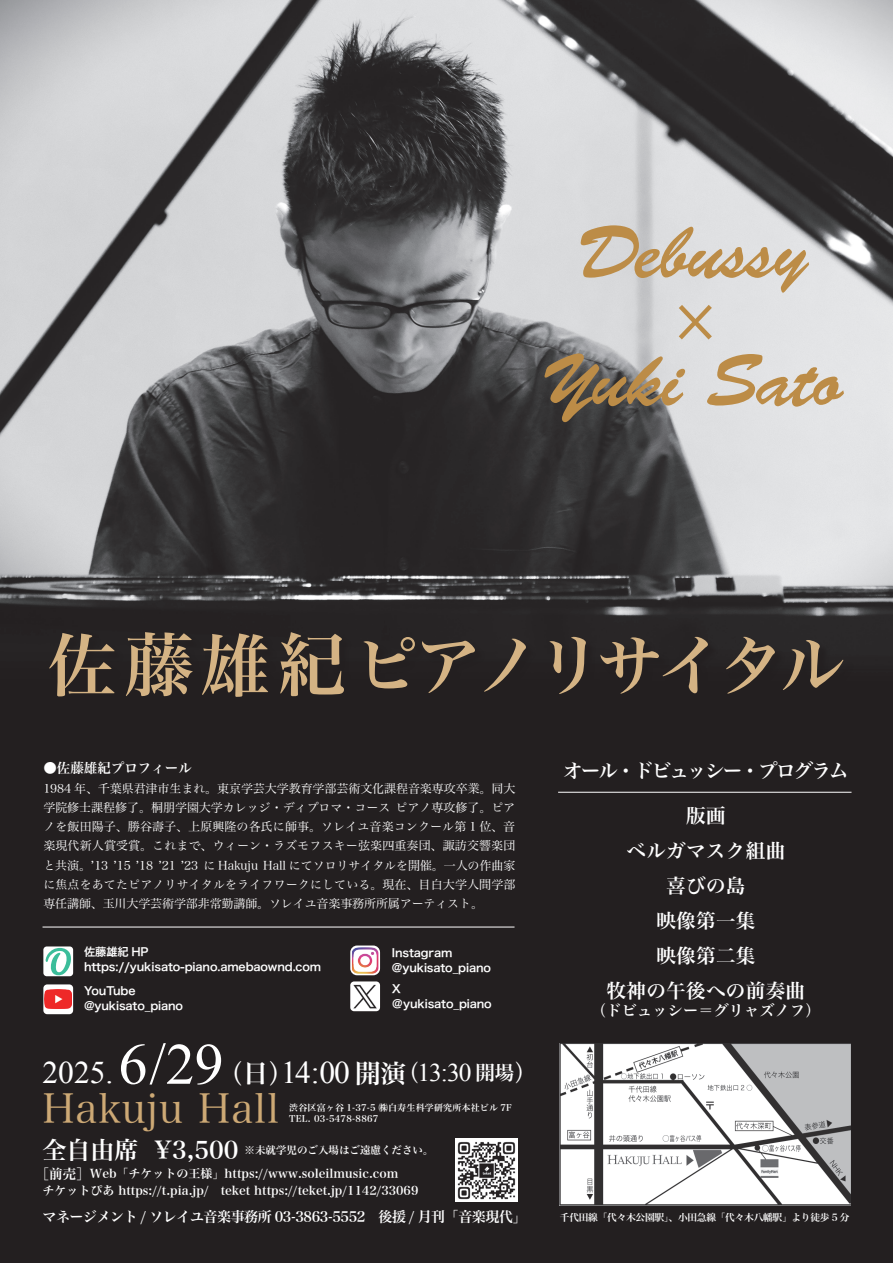
<style>
.page{position:relative;width:893px;height:1263px;background:#fff}
.page>*{position:absolute;margin:0;border:0;box-sizing:border-box;transform-origin:0 0}
.t1{font:73.5px/63.8px "Brush Script Std";letter-spacing:-.01em;color:#bc8c47;text-align:center}
.t2{font:66px "Hira Min Pro W6";letter-spacing:-.08em;color:#d4b384}
.t3{font:40.5px "Hira Min Pro W3";letter-spacing:.02em;color:#cda975}
.t4{font:31.5px "Times New Roman";color:#fff}
.t5{font:25.5px "Times New Roman";color:#fff}
.t6{font:25.5px "Hira Min Pro W6";color:#fff}
.t7{font:24px "Hira Min Pro W6";color:#fff}
.t8{font:22.5px "Hira Min Pro W6";color:#fff}
.t9{font:19.5px/35.1px "Hira Min Pro W6";letter-spacing:.02em;color:#fff;text-align:center}
.t10{font:19.5px "Hira Min Pro W6";letter-spacing:-.09em;color:#fff}
.t11{font:15px "Hira Min Pro W6";letter-spacing:.02em;color:#fff}
.t12{font:14.25px "Hira Min Pro W6";letter-spacing:-.03em;color:#fff}
.t13{font:13.5px "Hira Min Pro W6";color:#fff}
.t14{font:12px/19.2px "Hira Min Pro W3";letter-spacing:-.01em;color:#fff;text-align:justify}
.t15{font:12px "Hira Min Pro W6";color:#fff}
.t16{font:11.25px/14.9px "Hira Kaku Pro W6";letter-spacing:-.01em;color:#fff}
.t17{font:10.5px "Hira Min Pro N W6";color:#fff}
.t18{font:9.75px "Hira Min Pro W6";letter-spacing:-.03em;color:#fff}
.t19{font:9px/11.7px "Hira Min Pro W6";letter-spacing:.02em;color:#fff}
.s1{font-size:69px}
.s2{font-size:58.5px}
.s3{font-family:"Hira Min Pro W6"}
</style>
<div class="page">
<img style="left:0;top:0;width:893px;height:1263px">
<hr style="left:558px;top:792px;width:293px;height:1px;background:#fff">
<img style="left:560px;top:1044px;width:290px;height:161px">
<hr style="left:43px;top:927px;width:471px;height:1px;background:#fff">
<div style="left:51px;top:633px;width:803px;height:74px;background:#231f20"></div>
<img style="left:455px;top:1138px;width:63px;height:63px">
<img style="left:350px;top:981px;width:30px;height:30px">
<div style="left:43px;top:984px;width:30px;height:30px;background:#fff;border-radius:4px"></div>
<img style="left:45px;top:990px;width:27px;height:19px">
<svg style="left:350px;top:945px;width:30px;height:30px"></svg>
<img style="left:352px;top:947px;width:26px;height:27px">
<div style="left:43px;top:946px;width:30px;height:30px;background:#fff;border-radius:3px"></div>
<svg style="left:46px;top:948px;width:25px;height:27px"></svg>
<h1 class="t1" style="left:541px;top:223px;width:304px">Debussy<br>×<br>Yuki Sato</h1>
<h2 class="t2" style="left:48px;top:607px;width:799px"><span class="s1">佐藤雄紀</span>ピアノリサイタル</h2>
<p class="t13" style="left:43px;top:756px;width:150px">●佐藤雄紀プロフィール</p>
<p class="t14" style="left:43px;top:778px;width:474px">1984 年、千葉県君津市生まれ。東京学芸大学教育学部芸術文化課程音楽専攻卒業。同大学院修士課程修了。桐朋学園大学カレッジ・ディプロマ・コースピアノ専攻修了。ピアノを飯田陽子、勝谷壽子、上原興隆の各氏に師事。ソレイユ音楽コンクール第 1 位、音楽現代新人賞受賞。これまで、ウィーン・ラズモフスキー弦楽四重奏団、諏訪交響楽団と共演。’13 ’15 ’18 ’21 ’23 に Hakuju Hall にてソロリサイタルを開催。一人の作曲家に焦点をあてたピアノリサイタルをライフワークにしている。現在、目白大学人間学部専任講師、玉川大学芸術学部非常勤講師。ソレイユ音楽事務所所属アーティスト。</p>
<p class="t16" style="left:84px;top:944px;width:239px">佐藤雄紀 HP https://yukisato-piano.amebaownd.com</p>
<p class="t16" style="left:43px;top:982px;width:141px;text-indent:41px">YouTube<br>　　　 @yukisato_piano</p>
<p class="t16" style="left:392px;top:945px;width:101px">Instagram @yukisato_piano</p>
<p class="t16" style="left:392px;top:981px;width:101px">X＠yukisato_piano</p>
<h3 class="t4" style="left:43px;top:1051px;width:183px">2025. <span class="s2">6/29</span></h3>
<h3 class="t3" style="left:43px;top:1074px;width:238px">Hakuju Hall</h3>
<p class="t17" style="left:245px;top:1141px;width:190px">※未就学児のご入場はご遠慮ください。</p>
<h3 class="t6" style="left:217px;top:1050px;width:78px">（日）</h3>
<h3 class="t5" style="left:355px;top:1056px;width:118px"><span class="s3">開演</span> 13:30</h3>
<h3 class="t8" style="left:397px;top:1053px;width:24px">（</h3>
<h3 class="t8" style="left:514px;top:1053px;width:24px">(</h3>
<h3 class="t4" style="left:281px;top:1051px;width:70px">14:00</h3>
<h3 class="t9" style="left:475px;top:1054px;width:40px">開場</h3>
<p class="t19" style="left:289px;top:1101px;width:224px">渋谷区富ヶ谷 1-37-5 ㈱白寿生科学研究所本社ビル 7F<br>TEL. 03-5478-8867</p>
<h3 class="t7" style="left:43px;top:1129px;width:97px">全自由席</h3>
<p class="t15" style="left:90px;top:1163px;width:310px">Web「チケットの王様」https://www.soleilmusic.com</p>
<h3 class="t7" style="left:155px;top:1129px;width:86px">¥3,500</h3>
<p class="t13" style="left:36px;top:1162px;width:55px">［前売］</p>
<p class="t15" style="left:43px;top:1180px;width:168px">チケットぴあ https:// .t pia.jp/</p>
<p class="t12" style="left:43px;top:1204px;width:485px">マネージメント / ソレイユ音楽事務所 03-3863-5552　後援 / 月刊「音楽現代「</p>
<p class="t15" style="left:221px;top:1180px;width:199px">teket https://teket.jp/1142/33069</p>
<h3 class="t10" style="left:563px;top:754px;width:287px">オール・ドビュッシー・プログラム</h3>
<h3 class="t9" style="left:607px;top:797px;width:200px">版画<br>ベルガマスク組曲<br>喜びの島<br>映像第一集<br>映像第二集<br>牧神の午後への前奏曲</h3>
<p class="t11" style="left:591px;top:997px;width:231px">（ドビュッシー＝グリャズノフ(</p>
<p class="t18" style="left:560px;top:1208px;width:291px">千代田線「代々木公園駅」、小田急線「代々木八幡駅」より徒歩 5 分</p>
</div>
